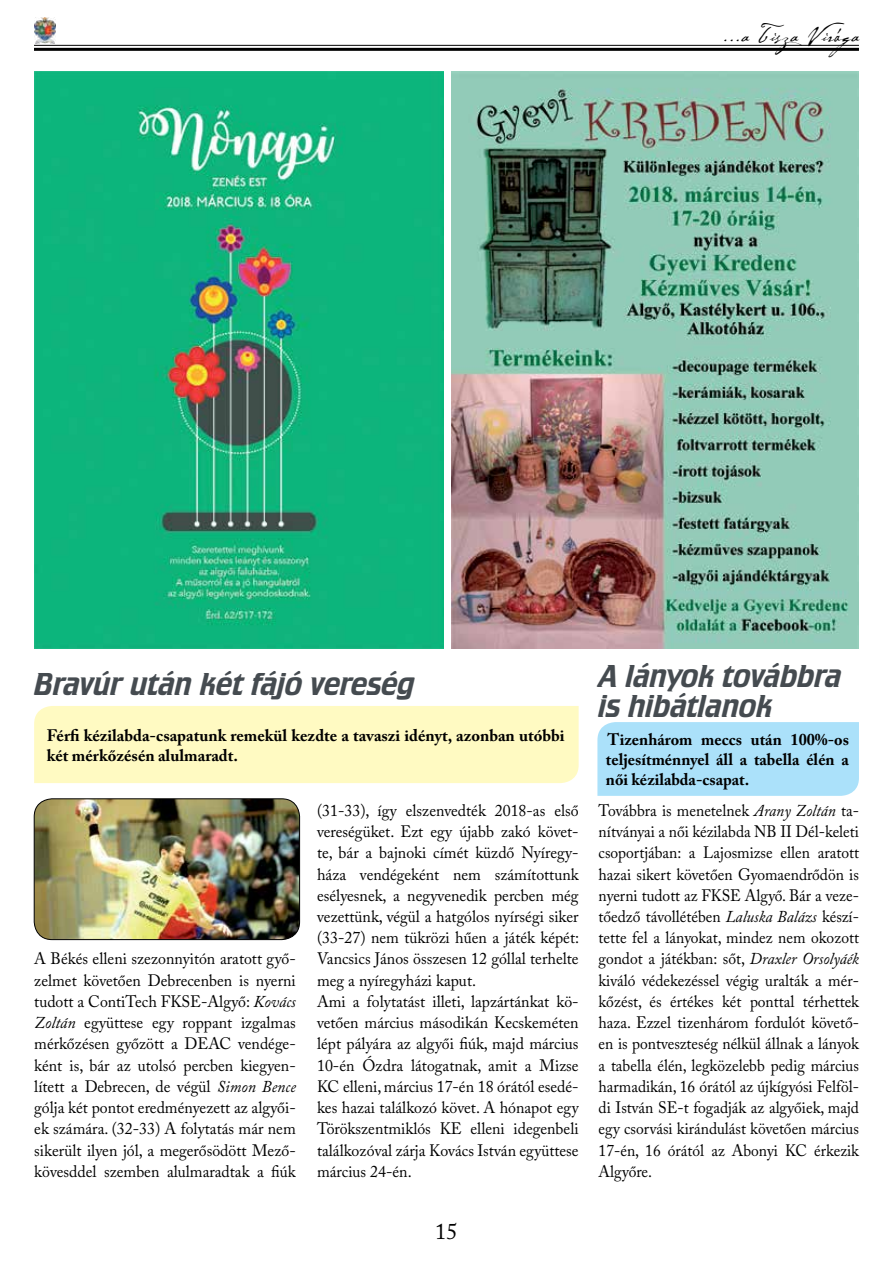
<style>
.page{position:relative;width:893px;height:1263px;background:#fff}
.page>*{position:absolute;margin:0;border:0;box-sizing:border-box;transform-origin:0 0}
.t1{font:33px/30px "Crillee TOT";color:#454b50}
.t2{font:24px "Cezanne";letter-spacing:.04em;color:#000}
.t3{font:22.5px "Adobe Caslon Pro";color:#000}
.t4{font:16.5px/21.3px "Adobe Caslon Pro";color:#000;text-align:justify;scale:.96 1}
.t5{font:16.5px/21.3px "Adobe Caslon Pro";color:#000;text-align:justify;scale:.94 1}
.t6{font:700 16.5px/19.8px "Adobe Caslon Pro";color:#000}
.s1{font-style:italic}
</style>
<div class="page">
<hr style="left:34px;top:45px;width:825px;height:1px;background:#000">
<hr style="left:34px;top:48px;width:825px;height:3px;background:#000">
<img style="left:34px;top:17px;width:21px;height:26px">
<img style="left:34px;top:72px;width:410px;height:576px">
<img style="left:452px;top:72px;width:407px;height:576px">
<div style="left:34px;top:706px;width:545px;height:77px;background:#fffac2"></div>
<img style="left:34px;top:799px;width:266px;height:140px">
<div style="left:34px;top:799px;width:266px;height:141px;border:1px solid #000;border-radius:18px"></div>
<div style="left:597px;top:722px;width:262px;height:74px;background:#abe1fa"></div>
<h2 class="t2" style="left:723px;top:19px;width:143px">...a Tisza Virága</h2>
<h1 class="t1" style="left:34px;top:670px;width:382px">Bravúr után két fájó vereség</h1>
<p class="t6" style="left:47px;top:725px;width:519px">Férfi kézilabda-csapatunk remekül kezdte a tavaszi idényt, azonban utóbbi két mérkőzésén alulmaradt.</p>
<p class="t4" style="left:34px;top:948px;width:274px">A Békés elleni szezonnyitón aratott győ&shy;zelmet követően Debrecenben is nyerni tudott a ContiTech FKSE-Algyő: <span class="s1">Kovács Zoltán</span> együttese egy roppant izgalmas mérkőzésen győzött a DEAC vendége&shy;ként is, bár az utolsó percben kiegyen&shy;lített a Debrecen, de végül <span class="s1">Simon Bence </span>gólja két pontot eredményezett az algyői&shy;ek számára. (32-33) A folytatás már nem sikerült ilyen jól, a megerősödött Mező&shy;kövesddel szemben alulmaradtak a fiúk</p>
<p class="t4" style="left:317px;top:799px;width:274px;text-align:left">(31-33), így elszenvedték 2018-as első vereségüket. Ezt egy újabb zakó követ&shy;te, bár a bajnoki címét küzdő Nyíregy&shy;háza vendégeként nem számítottunk esélyesnek, a negyvenedik percben még vezettünk, végül a hatgólos nyírségi siker (33-27) nem tükrözi hűen a játék képét:<br>Vancsics János összesen 12 góllal terhelte meg a nyíregyházi kaput.<br>Ami a folytatást illeti, lapzártánkat kö&shy;vetően március másodikán Kecskeméten lépt pályára az algyői fiúk, majd március 10-én Ózdra látogatnak, amit a Mizse KC elleni, március 17-én 18 órától esedé&shy;kes hazai találkozó követ. A hónapot egy Törökszentmiklós KE elleni idegenbeli találkozóval zárja Kovács István együttese március 24-én.</p>
<h3 class="t3" style="left:435px;top:1218px;width:24px">15</h3>
<h1 class="t1" style="left:599px;top:661px;width:245px">A lányok továbbra is hibátlanok</h1>
<p class="t6" style="left:606px;top:730px;width:245px;text-align:justify">Tizenhárom meccs után 100%-os teljesítménnyel áll a tabella élén a női kézilabda-csapat.</p>
<p class="t5" style="left:599px;top:799px;width:278px">Továbbra is menetelnek <span class="s1">Arany Zoltán</span> ta&shy;nítványai a női kézilabda NB II Dél-keleti csoportjában: a Lajosmizse ellen aratott hazai sikert követően Gyomaendrődön is nyerni tudott az FKSE Algyő. Bár a veze&shy;tőedző távollétében <span class="s1">Laluska Balázs</span> készí&shy;tette fel a lányokat, mindez nem okozott gondot a játékban: sőt, <span class="s1">Draxler Orsolyáék </span>kiváló védekezéssel végig uralták a mér&shy;kőzést, és értékes két ponttal térhettek haza. Ezzel tizenhárom fordulót követő&shy;en is pontveszteség nélkül állnak a lányok a tabella élén, legközelebb pedig március harmadikán, 16 órától az újkígyósi Felföl&shy;di István SE-t fogadják az algyőiek, majd egy csorvási kirándulást követően március 17-én, 16 órától az Abonyi KC érkezik Algyőre.</p>
</div>
